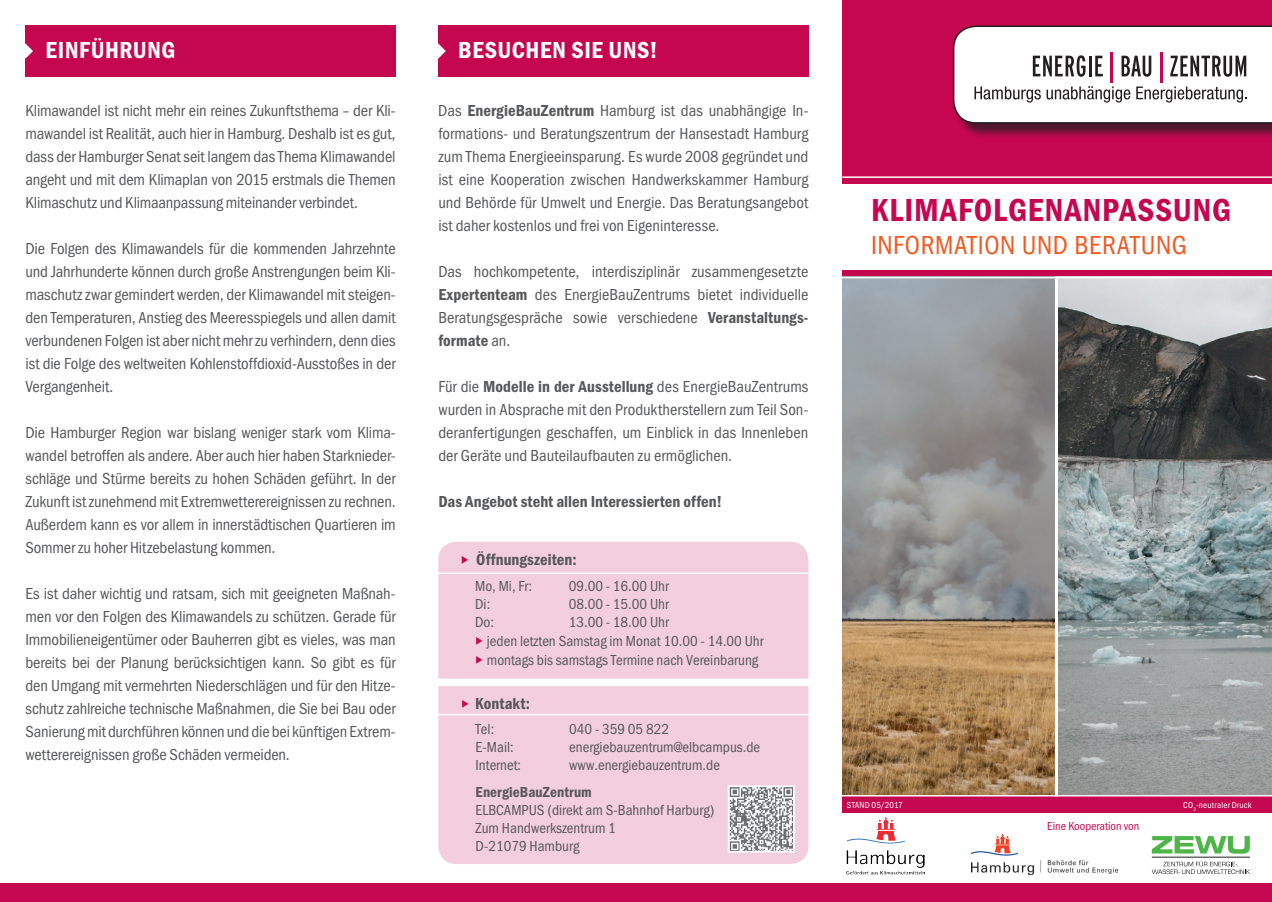
<style>
.page{position:relative;width:1272px;height:902px;background:#fff}
.page>*{position:absolute;margin:0;border:0;box-sizing:border-box;transform-origin:0 0}
.t1{font:600 condensed 33px "Franklin Gothic Itc T";letter-spacing:.03em;color:#c50750}
.t2{font:condensed 27px "Franklin Gothic Itc T";letter-spacing:.02em;color:#f15921}
.t3{font:600 condensed 24px "Franklin Gothic Itc T";letter-spacing:.025em;color:#fff}
.t4{font:condensed 16.5px/23px "Franklin Gothic Itc T";color:#57585a;text-align:justify}
.t5{font:600 condensed 16.5px "Franklin Gothic Itc T";color:#57585a}
.t6{font:condensed 15px/18px "Franklin Gothic Itc T";color:#57585a}
.t7{font:600 condensed 15px "Franklin Gothic Itc T";letter-spacing:.005em;color:#57585a}
.t8{font:condensed 12px "Franklin Gothic Itc T";color:#c50750}
.t9{font:condensed 9px "Franklin Gothic Itc T";letter-spacing:.025em;color:#fff}
.s1{font-weight:600}
.s2{font-family:"Unit OT";font-weight:400;font-stretch:normal;font-size:19.5px;color:#c50750}
.s3{font-family:"Unit OT";font-stretch:normal;font-size:19.5px;color:#c50750}
</style>
<div class="page">
<div style="left:842px;top:0;width:429px;height:812px;background:#c50750"></div>
<img style="left:842px;top:278px;width:429px;height:516px">
<div style="left:0;top:883px;width:1271px;height:18px;background:#c50750"></div>
<div style="left:26px;top:26px;width:369px;height:51px;background:#c50750"></div>
<div style="left:438px;top:26px;width:370px;height:51px;background:#c50750"></div>
<div style="left:841px;top:184px;width:430px;height:86px;background:#fff"></div>
<div style="left:954px;top:27px;width:317px;height:112px;background:#231f20;opacity:.75"></div>
<svg style="left:952px;top:26px;width:319px;height:98px;background:#e1dddf"></svg>
<hr style="left:842px;top:176px;width:429px;height:2px;background:#fff">
<img style="left:846px;top:817px;width:78px;height:57px">
<img style="left:971px;top:834px;width:146px;height:40px">
<svg style="left:1151px;top:836px;width:98px;height:17px"></svg>
<hr style="left:1151px;top:856px;width:98px;height:1px;background:#231f20">
<svg style="left:1151px;top:860px;width:98px;height:13px"></svg>
<svg style="left:25px;top:44px;width:8px;height:15px"></svg>
<svg style="left:438px;top:44px;width:8px;height:15px"></svg>
<div style="left:438px;top:541px;width:370px;height:323px;background:#f3cedc;border-radius:18px"></div>
<div style="left:427px;top:678px;width:384px;height:8px;background:#fff"></div>
<hr style="left:425px;top:572px;width:398px;height:2px;background:#fff">
<hr style="left:425px;top:713px;width:398px;height:2px;background:#fff">
<svg style="left:727px;top:785px;width:68px;height:68px;background:#bababc"></svg>
<hr style="left:1054px;top:278px;width:3px;height:518px;background:#fff">
<hr style="left:834px;top:277px;width:437px;height:1px;background:#fff">
<hr style="left:834px;top:794px;width:437px;height:2px;background:#fff">
<h3 class="t3" style="left:45px;top:37px;width:131px">EINFÜHRUNG</h3>
<h3 class="t3" style="left:458px;top:37px;width:201px">BESUCHEN SIE UNS!</h3>
<p class="t4" style="left:26px;top:99px;width:371px">Klimawandel ist nicht mehr ein reines Zukunftsthema – der Kli&shy;mawandel ist Realität, auch hier in Hamburg. Deshalb ist es gut, dass der Hamburger Senat seit langem das Thema Klimawandel angeht und mit dem Klimaplan von 2015 erstmals die Themen Klimaschutz und Klimaanpassung miteinander verbindet.</p>
<p class="t4" style="left:26px;top:237px;width:371px">Die Folgen des Klimawandels für die kommenden Jahrzehnte und Jahrhunderte können durch große Anstrengungen beim Kli&shy;maschutz zwar gemindert werden, der Klimawandel mit steigen&shy;den Temperaturen, Anstieg des Meeresspiegels und allen damit verbundenen Folgen ist aber nicht mehr zu verhindern, denn dies ist die Folge des weltweiten Kohlenstoffdioxid-Ausstoßes in der Vergangenheit.</p>
<p class="t4" style="left:26px;top:421px;width:371px">Die Hamburger Region war bislang weniger stark vom Klima&shy;wandel betroffen als andere. Aber auch hier haben Starknieder&shy;schläge und Stürme bereits zu hohen Schäden geführt. In der Zukunft ist zunehmend mit Extremwetterereignissen zu rechnen.<br>Außerdem kann es vor allem in innerstädtischen Quartieren im Sommer zu hoher Hitzebelastung kommen.</p>
<p class="t4" style="left:26px;top:582px;width:371px">Es ist daher wichtig und ratsam, sich mit geeigneten Maßnah&shy;men vor den Folgen des Klimawandels zu schützen. Gerade für Immobilieneigentümer oder Bauherren gibt es vieles, was man bereits bei der Planung berücksichtigen kann. So gibt es für den Umgang mit vermehrten Niederschlägen und für den Hitze&shy;schutz zahlreiche technische Maßnahmen, die Sie bei Bau oder Sanierung mit durchführen können und die bei künftigen Extrem&shy;wetterereignissen große Schäden vermeiden.</p>
<p class="t4" style="left:438px;top:99px;width:371px">Das <span class="s1">EnergieBauZentrum</span> Hamburg ist das unabhängige In&shy;formations- und Beratungszentrum der Hansestadt Hamburg zum Thema Energieeinsparung. Es wurde 2008 gegründet und ist eine Kooperation zwischen Handwerkskammer Hamburg und Behörde für Umwelt und Energie. Das Beratungsangebot ist daher kostenlos und frei von Eigeninteresse.</p>
<p class="t4" style="left:438px;top:260px;width:371px">Das hochkompetente, interdisziplinär zusammengesetzte <span class="s1">Expertenteam</span> des EnergieBauZentrums bietet individuelle Beratungsgespräche sowie verschiedene <span class="s1">Veranstaltungs&shy;formate</span> an.</p>
<p class="t4" style="left:438px;top:375px;width:371px">Für die <span class="s1">Modelle in der Ausstellung</span> des EnergieBauZentrums wurden in Absprache mit den Produktherstellern zum Teil Son&shy;deranfertigungen geschaffen, um Einblick in das Innenleben der Geräte und Bauteilaufbauten zu ermöglichen.</p>
<p class="t5" style="left:438px;top:492px;width:285px">Das Angebot steht allen Interessierten offen!</p>
<p class="t5" style="left:460px;top:550px;width:117px"><span class="s2">▸</span> Öffnungszeiten:</p>
<p class="t6" style="left:475px;top:576px;width:58px">Mo, Mi, Fr:</p>
<p class="t6" style="left:568px;top:576px;width:102px">09.00 - 16.00 Uhr</p>
<p class="t6" style="left:475px;top:594px;width:17px">Di:</p>
<p class="t6" style="left:568px;top:594px;width:102px">08.00 - 15.00 Uhr</p>
<p class="t6" style="left:475px;top:612px;width:20px">Do:</p>
<p class="t6" style="left:475px;top:612px;width:290px;line-height:19px;text-align:center">13.00 - 18.00 Uhr<br><span class="s3">▸</span> jeden letzten Samstag im Monat 10.00 - 14.00 Uhr <span class="s3">▸</span> montags bis samstags Termine nach Vereinbarung</p>
<p class="t5" style="left:461px;top:693px;width:70px"><span class="s2">▸</span> Kontakt:</p>
<p class="t6" style="left:475px;top:719px;width:20px">Tel:</p>
<p class="t6" style="left:569px;top:719px;width:101px">040 - 359 05 822</p>
<p class="t6" style="left:475px;top:737px;width:40px">E-Mail:</p>
<p class="t6" style="left:569px;top:737px;width:192px">energiebauzentrum@elbcampus.de</p>
<p class="t6" style="left:475px;top:755px;width:47px">Internet:</p>
<p class="t6" style="left:569px;top:755px;width:152px">www.energiebauzentrum.de</p>
<p class="t7" style="left:475px;top:783px;width:118px">EnergieBauZentrum</p>
<p class="t6" style="left:475px;top:800px;width:240px">ELBCAMPUS (direkt am S-Bahnhof Harburg)<br>Zum Handwerkszentrum 1<br>D-21079 Hamburg</p>
<h1 class="t1" style="left:871px;top:191px;width:361px">KLIMAFOLGENANPASSUNG</h1>
<h2 class="t2" style="left:871px;top:230px;width:317px">INFORMATION UND BERATUNG</h2>
<p class="t9" style="left:846px;top:799px;width:57px">STAND 05/2017</p>
<p class="t8" style="left:1047px;top:818px;width:94px">Eine Kooperation von</p>
<p class="t9" style="left:1183px;top:799px;width:70px">CO<sub>2</sub>-neutraler Druck</p>
</div>
